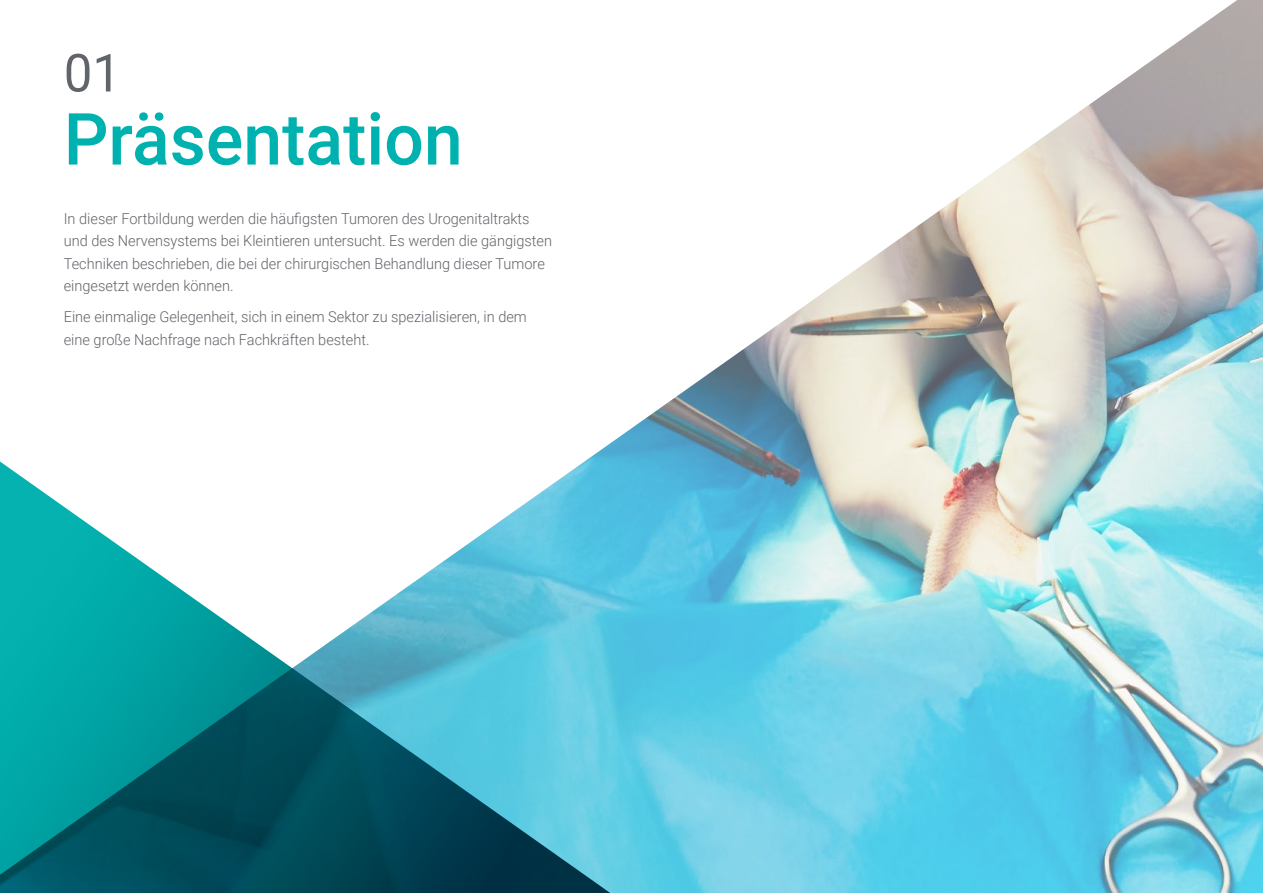
<style>
.page{position:relative;width:1263px;height:893px;background:#fff}
.page>*{position:absolute;margin:0;border:0;box-sizing:border-box;transform-origin:0 0}
.Portadilla{font:500 72px "Roboto";color:#00b2af}
.t1{font:52.5px "Roboto";color:#61646a}
.Texto_Simple{font:300 15px/22.5px "Roboto";color:#61646a}
</style>
<div class="page">
<img style="left:606px;top:0;width:657px;height:893px">
<svg style="left:0;top:446px;width:640px;height:447px"></svg>
<p class="t1" style="left:64px;top:36px;width:59px">01</p>
<p class="Portadilla" style="left:64px;top:89px;width:400px">Präsentation</p>
<p class="Texto_Simple" style="left:64px;top:207px;width:490px">In dieser Fortbildung werden die häufigsten Tumoren des Urogenitaltrakts und des Nervensystems bei Kleintieren untersucht. Es werden die gängigsten Techniken beschrieben, die bei der chirurgischen Behandlung dieser Tumore eingesetzt werden können.</p>
<p class="Texto_Simple" style="left:64px;top:305px;width:465px">Eine einmalige Gelegenheit, sich in einem Sektor zu spezialisieren, in dem eine große Nachfrage nach Fachkräften besteht.</p>
</div>
